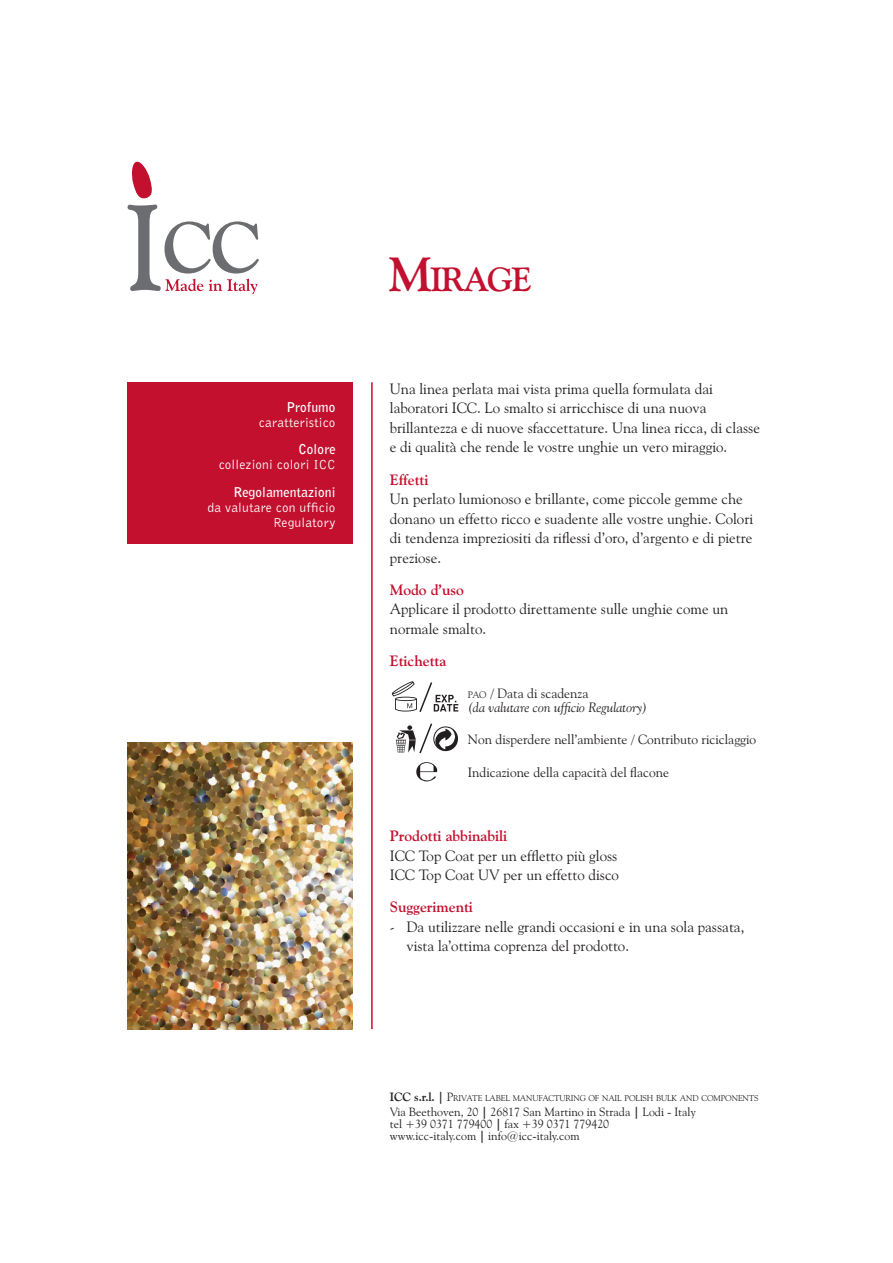
<style>
.page{position:relative;width:893px;height:1263px;background:#fff}
.page>*{position:absolute;margin:0;border:0;box-sizing:border-box;transform-origin:0 0}
.t1{font:700 33.6px "Goudy Old Style BT";letter-spacing:-.035em;color:#c3102f}
.t2{font:15px/19.5px "Goudy Old Style BT";color:#231f20}
.t3{font:700 15px "Goudy Old Style BT";color:#c3102f}
.t4{font:13.5px/15px "Bell Gothic BT";letter-spacing:.01em;color:#fff;text-align:right}
.t5{font:13.5px "Goudy Old Style BT";color:#231f20}
.t6{font:italic 13.5px/13.5px "Goudy Old Style BT";color:#231f20}
.t7{font:12px "Goudy Old Style BT";color:#231f20}
.t8{font:8.4px "Goudy Old Style BT";letter-spacing:-.015em;color:#231f20}
.s1{font-weight:700}
.s2{font-size:48px}
.s3{font-weight:700;color:#c3102f}
.s4{font-style:normal;font-size:9.45px}
.s5{font-style:normal}
.s6{font-weight:700;font-size:12px}
.s7{font-size:12px}
.s8{font-family:"Original Garamond BT"}
</style>
<div class="page">
<svg style="left:128px;top:161px;width:131px;height:133px"></svg>
<hr style="left:371px;top:382px;width:2px;height:647px;background:#c3102f">
<img style="left:128px;top:742px;width:225px;height:287px">
<div style="left:128px;top:382px;width:225px;height:162px;background:#c3102f"></div>
<svg style="left:416px;top:762px;width:22px;height:20px"></svg>
<svg style="left:396px;top:723px;width:62px;height:31px"></svg>
<svg style="left:392px;top:681px;width:66px;height:31px"></svg>
<p class="t4" style="left:259px;top:399px;width:78px"><span class="s1">Profumo </span>caratteristico</p>
<p class="t4" style="left:219px;top:442px;width:118px"><span class="s1">Colore<br></span>collezioni colori ICC</p>
<p class="t4" style="left:208px;top:485px;width:129px"><span class="s1">Regolamentazioni<br></span>da valutare con ufficio<br>Regulatory</p>
<p class="t1" style="left:388px;top:258px;width:145px"><span class="s2">M</span>IRAGE</p>
<p class="t2" style="left:390px;top:379px;width:372px">Una linea perlata mai vista prima quella formulata dai laboratori ICC. Lo smalto si arricchisce di una nuova brillantezza e di nuove sfaccettature. Una linea ricca, di classe e di qualità che rende le vostre unghie un vero miraggio.</p>
<p class="t2" style="left:390px;top:469px;width:365px"><span class="s3">Effetti<br></span>Un perlato lumionoso e brillante, come piccole gemme che donano un effetto ricco e suadente alle vostre unghie. Colori di tendenza impreziositi da riflessi d’oro, d’argento e di pietre preziose.</p>
<p class="t2" style="left:390px;top:580px;width:340px"><span class="s3">Modo d’uso<br></span>Applicare il prodotto direttamente sulle unghie come un normale smalto.</p>
<p class="t3" style="left:390px;top:652px;width:58px">Etichetta</p>
<p class="t6" style="left:468px;top:687px;width:181px"><span class="s4">PAO</span> <span class="s5">/ Data di scadenza<br></span>(da valutare con ufficio Regulatory)</p>
<p class="t5" style="left:468px;top:731px;width:290px">Non disperdere nell’ambiente / Contributo riciclaggio</p>
<p class="t5" style="left:468px;top:763px;width:203px">Indicazione della capacità del flacone</p>
<p class="t2" style="left:390px;top:826px;width:231px"><span class="s3">Prodotti abbinabili<br></span>ICC Top Coat per un effletto più gloss<br>ICC Top Coat UV per un effetto disco</p>
<p class="t3" style="left:390px;top:898px;width:85px">Suggerimenti</p>
<p class="t2" style="left:406px;top:916px;width:339px;text-indent:-16px">- Da utilizzare nelle grandi occasioni e in una sola passata, vista la’ottima coprenza del prodotto.</p>
<p class="t8" style="left:390px;top:1093px;width:370px"><span class="s6">ICC s.r.l. |</span> <span class="s7">P</span>RIVATE LABEL MANUFACTURING OF NAIL POLISH BULK AND COMPONENTS</p>
<p class="t7" style="left:390px;top:1104px;width:307px">Via Beethoven, 20 <span class="s1">|</span> 26817 San Martino in Strada <span class="s1">|</span> Lodi <span class="s8">-</span> Italy</p>
<p class="t7" style="left:390px;top:1116px;width:221px">tel +39 0371 779400 <span class="s1">|</span> fax +39 0371 779420</p>
<p class="t7" style="left:390px;top:1128px;width:191px">www.icc<span class="s8">-</span>italy.com <span class="s1">|</span> info@icc<span class="s8">-</span>italy.com</p>
</div>
